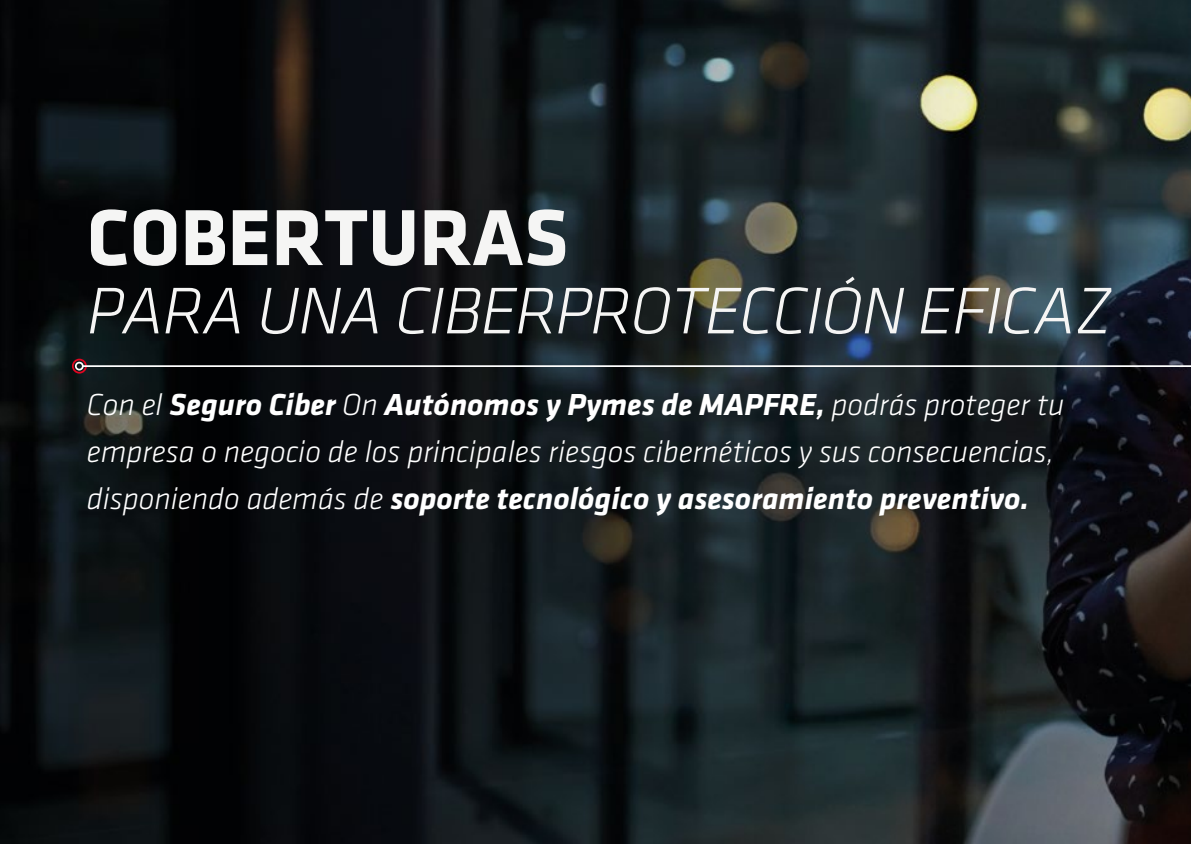
<style>
.page{position:relative;width:1191px;height:844px;background:#fff}
.page>*{position:absolute;margin:0;border:0;box-sizing:border-box;transform-origin:0 0}
.t1{font:700 82.25px "Klavika";color:#f5f5f4}
.t2{font:italic 300 68.25px "Klavika";letter-spacing:-.02em;color:#f5f5f4}
.t3{font:italic 300 31.5px/47.2px "Klavika";color:#fff}
.s1{font-weight:700}
</style>
<div class="page">
<img style="left:0;top:0;width:1191px;height:843px">
<div style="left:72px;top:358px;width:15px;height:15px;border:2px solid #e30520;border-radius:50%"></div>
<hr style="left:83px;top:365px;width:1108px;height:2px;background:#fff">
<div style="left:75px;top:361px;width:9px;height:9px;border:2px solid #fff;border-radius:50%"></div>
<h1 class="t1" style="left:87px;top:192px;width:483px">COBERTURAS</h1>
<h2 class="t2" style="left:87px;top:275px;width:1026px">PARA UNA CIBERPROTECCIÓN EFICAZ</h2>
<p class="t3" style="left:87px;top:381px;width:979px">Con el <span class="s1">Seguro Ciber</span> On <span class="s1">Autónomos y Pymes de MAPFRE,</span> podrás proteger tu empresa o negocio de los principales riesgos cibernéticos y sus consecuencias, disponiendo además de <span class="s1">soporte tecnológico y asesoramiento preventivo.</span></p>
</div>
